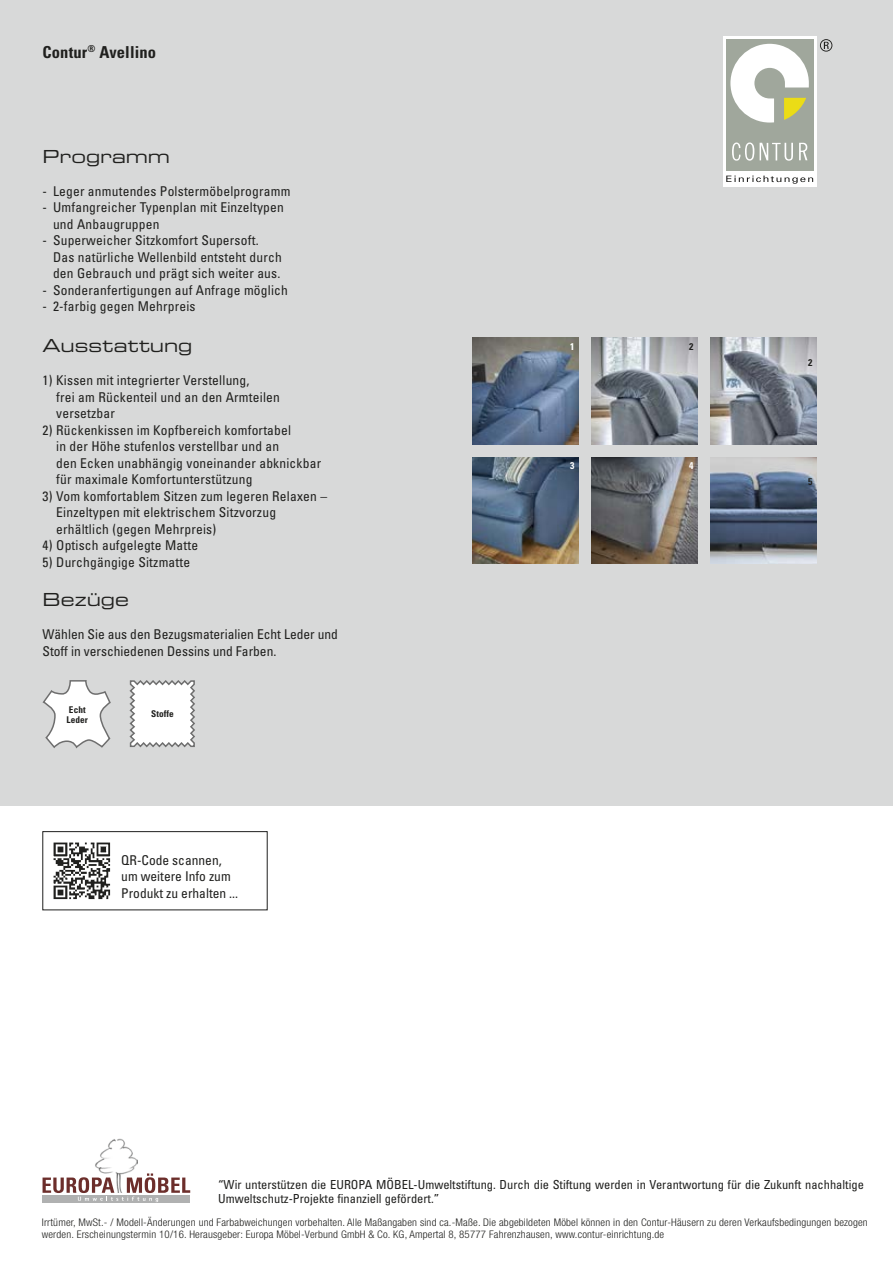
<style>
.page{position:relative;width:893px;height:1263px;background:#fff}
.page>*{position:absolute;margin:0;border:0;box-sizing:border-box;transform-origin:0 0}
.t1{font:18px "Eurostile Extended Two";color:#20201e}
.t2{font:700 condensed 16.5px "Univers";letter-spacing:.01em;color:#20201e}
.t3{font:condensed 13.5px/16.5px "Univers";letter-spacing:.015em;color:#20201e}
.t4{font:condensed 13.5px/16.5px "Univers LT";color:#20201e}
.t5{font:condensed 12.45px/14.2px "Univers";color:#20201e}
.t6{font:300 condensed 10.5px/12px "Helvetica Neue LT Pro";letter-spacing:.015em;color:#20201e;scale:1.04 1}
.t7{font:700 condensed 9.75px "Univers";color:#20201e}
.t8{font:700 condensed 9.75px "Univers";color:#fff}
.t9{font:700 condensed 9.3px/10.5px "Univers";letter-spacing:.01em;color:#20201e}
</style>
<div class="page">
<div style="left:0;top:0;width:893px;height:806px;background:#d8d9d9"></div>
<div style="left:723px;top:36px;width:93px;height:150px;background:#fff"></div>
<svg style="left:726px;top:176px;width:87px;height:8px"></svg>
<div style="left:726px;top:39px;width:87px;height:132px;background:#a0a79c"></div>
<svg style="left:730px;top:44px;width:79px;height:79px"></svg>
<svg style="left:732px;top:142px;width:22px;height:19px"></svg>
<svg style="left:760px;top:143px;width:33px;height:18px"></svg>
<svg style="left:799px;top:143px;width:8px;height:17px"></svg>
<svg style="left:820px;top:39px;width:12px;height:13px"></svg>
<img style="left:95px;top:1138px;width:42px;height:35px">
<div style="left:43px;top:1195px;width:147px;height:8px;background:#b0b1b1"></div>
<svg style="left:43px;top:1173px;width:147px;height:29px"></svg>
<svg style="left:42px;top:680px;width:69px;height:69px"></svg>
<svg style="left:129px;top:680px;width:66px;height:68px;background:#e9e9e9"></svg>
<div style="left:43px;top:831px;width:224px;height:79px;border:1px solid #20201e"></div>
<img style="left:53px;top:842px;width:58px;height:58px">
<img style="left:711px;top:338px;width:106px;height:106px">
<img style="left:591px;top:457px;width:107px;height:107px">
<img style="left:472px;top:457px;width:107px;height:107px">
<img style="left:472px;top:338px;width:107px;height:106px">
<img style="left:711px;top:457px;width:106px;height:107px">
<img style="left:591px;top:338px;width:107px;height:106px">
<p class="t2" style="left:43px;top:42px;width:115px">Contur<sup>®</sup> Avellino</p>
<h1 class="t1" style="left:43px;top:144px;width:129px">Programm</h1>
<p class="t3" style="left:43px;top:183px;width:249px">- Leger anmutendes Polstermöbelprogramm</p>
<p class="t3" style="left:53px;top:199px;width:232px;text-indent:-11px">- Umfangreicher Typenplan mit Einzeltypen und Anbaugruppen</p>
<p class="t3" style="left:53px;top:232px;width:230px;text-indent:-11px">- Superweicher Sitzkomfort Supersoft.<br>Das natürliche Wellenbild entsteht durch den Gebrauch und prägt sich weiter aus.</p>
<p class="t3" style="left:43px;top:282px;width:247px">- Sonderanfertigungen auf Anfrage möglich</p>
<p class="t3" style="left:43px;top:298px;width:155px">- 2-farbig gegen Mehrpreis</p>
<h1 class="t1" style="left:43px;top:333px;width:151px">Ausstattung</h1>
<p class="t3" style="left:56px;top:372px;width:225px;text-indent:-14px">1) Kissen mit integrierter Verstellung,<br>frei am Rückenteil und an den Armteilen versetzbar</p>
<p class="t3" style="left:56px;top:421px;width:266px;text-indent:-14px">2) Rückenkissen im Kopfbereich komfortabel<br>in der Höhe stufenlos verstellbar und an<br>den Ecken unabhängig voneinander abknickbar für maximale Komfortunterstützung</p>
<p class="t3" style="left:56px;top:487px;width:272px;text-indent:-14px">3) Vom komfortablem Sitzen zum legeren Relaxen –<br>Einzeltypen mit elektrischem Sitzvorzug erhältlich (gegen Mehrpreis)</p>
<p class="t3" style="left:43px;top:537px;width:157px">4) Optisch aufgelegte Matte</p>
<p class="t3" style="left:43px;top:553px;width:149px">5) Durchgängige Sitzmatte</p>
<h1 class="t1" style="left:43px;top:587px;width:88px">Bezüge</h1>
<p class="t3" style="left:43px;top:626px;width:297px">Wählen Sie aus den Bezugsmaterialien Echt Leder und<br>Stoff in verschiedenen Dessins und Farben.</p>
<p class="t9" style="left:67px;top:704px;width:23px">Echt<br>Leder</p>
<p class="t9" style="left:151px;top:708px;width:24px">Stoffe</p>
<p class="t4" style="left:121px;top:851px;width:118px">QR-Code scannen, um weitere Info zum<br>Produkt zu erhalten ...</p>
<p class="t8" style="left:570px;top:340px;width:6px">1</p>
<p class="t7" style="left:689px;top:340px;width:6px">2</p>
<p class="t8" style="left:570px;top:460px;width:6px">3</p>
<p class="t8" style="left:689px;top:460px;width:6px">4</p>
<p class="t7" style="left:808px;top:356px;width:6px">2</p>
<p class="t7" style="left:808px;top:476px;width:6px">5</p>
<p class="t5" style="left:218px;top:1177px;width:647px">“Wir unterstützen die EUROPA MÖBEL-Umweltstiftung. Durch die Stiftung werden in Verantwortung für die Zukunft nachhaltige<br>Umweltschutz-Projekte finanziell gefördert.”</p>
<p class="t6" style="left:42px;top:1216px;width:796px">Irrtümer, MwSt.- / Modell-Änderungen und Farbabweichungen vorbehalten. Alle Maßangaben sind ca.-Maße. Die abgebildeten Möbel können in den Contur-Häusern zu deren Verkaufsbedingungen bezogen werden. Erscheinungstermin 10/16. Herausgeber: Europa Möbel-Verbund GmbH &amp; Co. KG, Ampertal 8, 85777 Fahrenzhausen, www.contur-einrichtung.de</p>
</div>
